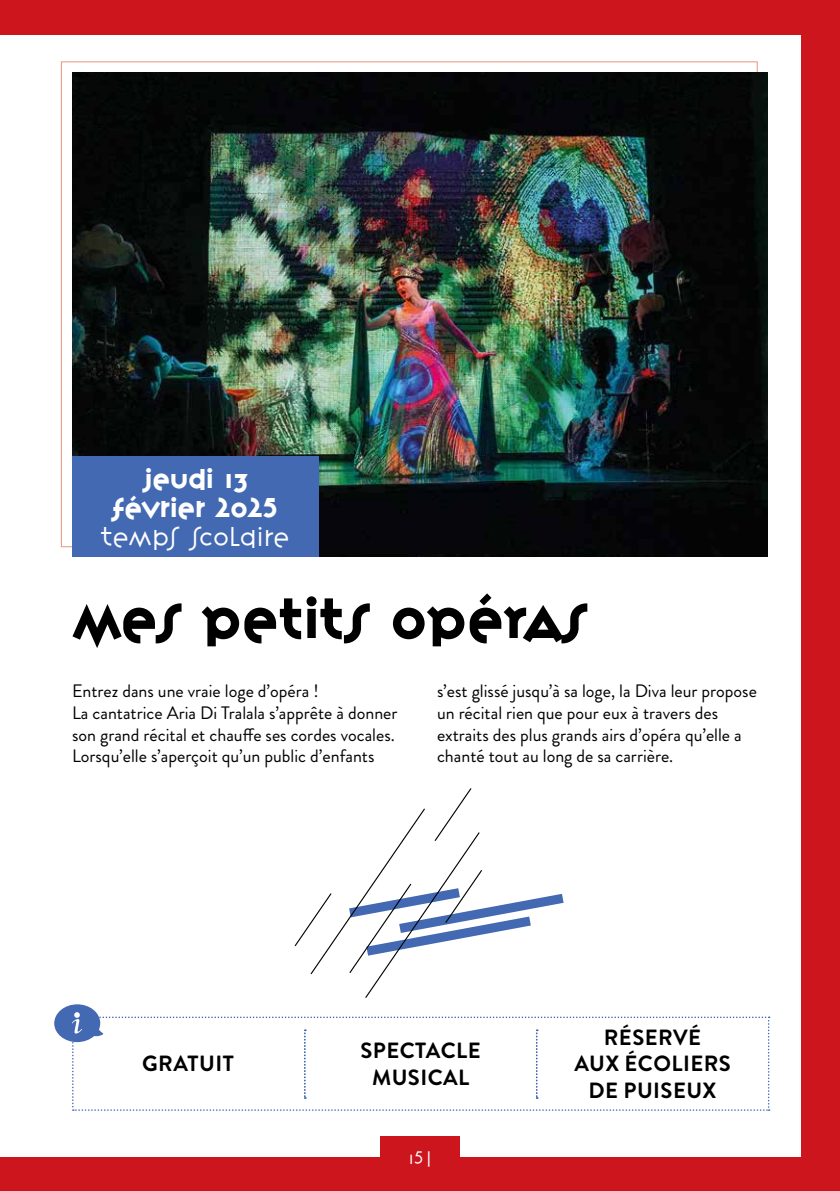
<style>
.page{position:relative;width:840px;height:1191px;background:#fff}
.page>*{position:absolute;margin:0;border:0;box-sizing:border-box;transform-origin:0 0}
.t1{font:50px "Variex OT";color:#000}
.t2{font:24px/28.8px "Variex OT";color:#fff;text-align:center}
.t3{font:300 24px "Variex OT";color:#fff}
.t4{font:700 22px/26.4px "Brandon Grotesque";letter-spacing:.02em;color:#000;text-align:center}
.t5{font:18px/21.6px "Brandon Grotesque";color:#000}
.t6{font:300 16px "Variex OT";color:#fff}
</style>
<div class="page">
<div style="left:0;top:0;width:839px;height:1191px;background:#cc151c"></div>
<div style="left:0;top:36px;width:800px;height:1121px;background:#fff"></div>
<div style="left:380px;top:1136px;width:79px;height:55px;background:#cc151c"></div>
<img style="left:72px;top:72px;width:695px;height:485px">
<div style="left:72px;top:456px;width:246px;height:101px;background:#4269b1"></div>
<svg style="left:54px;top:788px;width:715px;height:322px"></svg>
<h2 class="t2" style="left:112px;top:463px;width:167px">jeudi 13 février 2025</h2>
<h2 class="t3" style="left:101px;top:520px;width:190px">temps scolaire</h2>
<h1 class="t1" style="left:72px;top:582px;width:516px">MES PETITS OPÉRAS</h1>
<p class="t5" style="left:72px;top:680px;width:327px">Entrez dans une vraie loge d’opéra !<br>La cantatrice Aria Di Tralala s’apprête à donner son grand récital et chauffe ses cordes vocales.<br>Lorsqu’elle s’aperçoit qu’un public d’enfants</p>
<p class="t5" style="left:437px;top:680px;width:321px">s’est glissé jusqu’à sa loge, la Diva leur propose un récital rien que pour eux à travers des extraits des plus grands airs d’opéra qu’elle a chanté tout au long de sa carrière.</p>
<p class="t4" style="left:142px;top:1051px;width:93px">GRATUIT</p>
<p class="t4" style="left:360px;top:1037px;width:122px">SPECTACLE<br>MUSICAL</p>
<p class="t6" style="left:408px;top:1146px;width:25px">15|</p>
<p class="t4" style="left:574px;top:1024px;width:158px">RÉSERVÉ<br>AUX ÉCOLIERS<br>DE PUISEUX</p>
</div>
